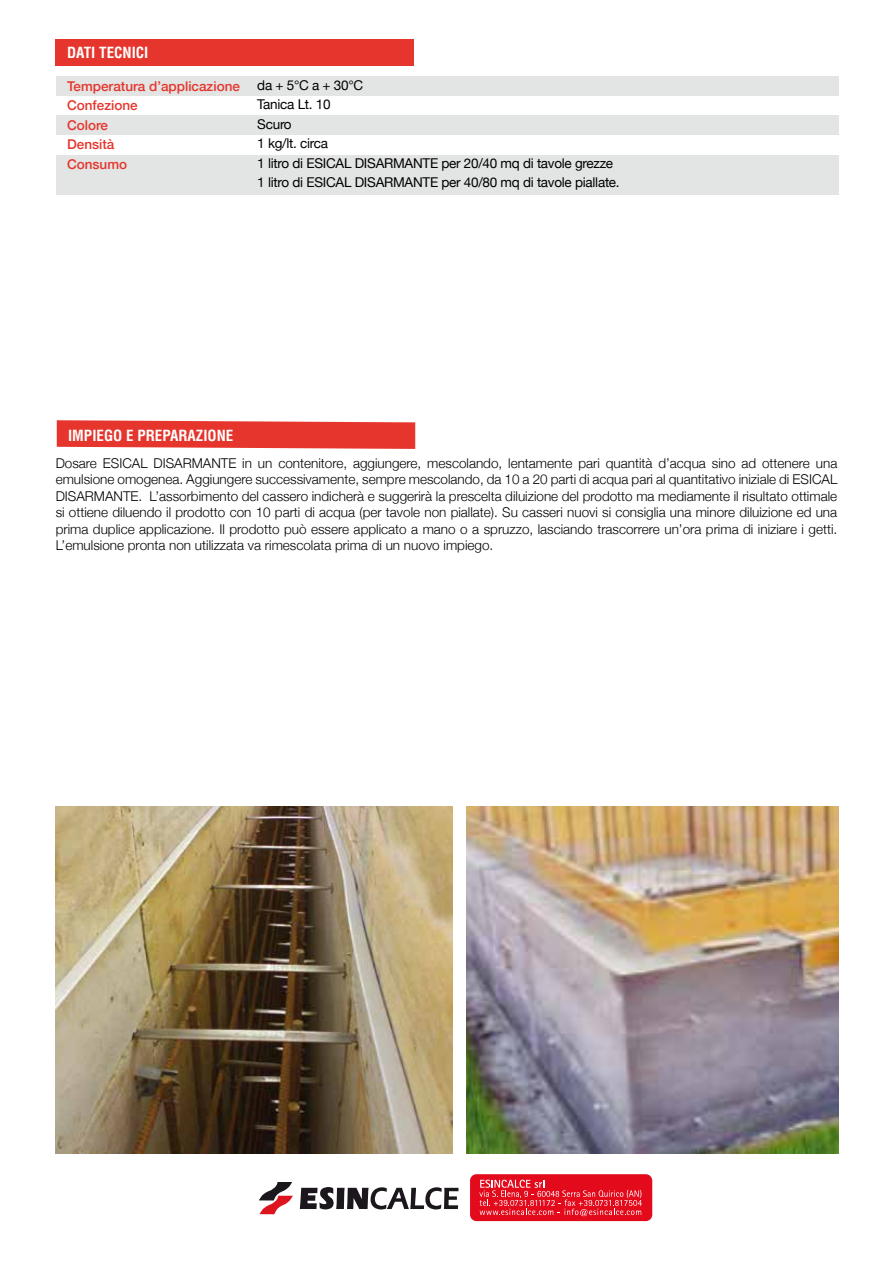
<style>
.page{position:relative;width:893px;height:1263px;background:#fff}
.page>*{position:absolute;margin:0;border:0;box-sizing:border-box;transform-origin:0 0}
.t1{font:700 condensed 15px "Helvetica";color:#fff}
.t2{font:300 13.5px/16.5px "Helvetica Neue";color:#000;text-align:justify}
.t3{font:13.5px/19.5px "Helvetica Neue";letter-spacing:-.02em;color:#000}
.t4{font:500 13.5px/19.5px "Helvetica Neue";color:#e5352c}
</style>
<div class="page">
<div style="left:56px;top:76px;width:782px;height:20px;background:#e3e4e4"></div>
<div style="left:56px;top:116px;width:782px;height:19px;background:#e3e4e4"></div>
<div style="left:56px;top:155px;width:782px;height:40px;background:#e3e4e4"></div>
<svg style="left:57px;top:420px;width:358px;height:29px;background:#e7463d"></svg>
<div style="left:56px;top:39px;width:358px;height:26px;background:#e5352c"></div>
<svg style="left:259px;top:1182px;width:34px;height:32px"></svg>
<svg style="left:300px;top:1187px;width:158px;height:23px"></svg>
<div style="left:470px;top:1174px;width:182px;height:47px;background:#e30a1c;border-radius:6px"></div>
<svg style="left:479px;top:1180px;width:163px;height:36px"></svg>
<img style="left:56px;top:807px;width:396px;height:346px">
<img style="left:466px;top:807px;width:372px;height:346px">
<p class="t1" style="left:67px;top:43px;width:83px">DATI TECNICI</p>
<p class="t4" style="left:67px;top:75px;width:174px">Temperatura d’applicazione<br>Confezione<br>Colore<br>Densità<br>Consumo</p>
<p class="t3" style="left:257px;top:76px;width:364px">da + 5°C a + 30°C<br>Tanica Lt. 10<br>Scuro<br>1 kg/lt. circa<br>1 litro di ESICAL DISARMANTE per 20/40 mq di tavole grezze<br>1 litro di ESICAL DISARMANTE per 40/80 mq di tavole piallate.</p>
<p class="t1" style="left:68px;top:426px;width:167px">IMPIEGO E PREPARAZIONE</p>
<p class="t2" style="left:56px;top:453px;width:783px">Dosare ESICAL DISARMANTE in un contenitore, aggiungere, mescolando, lentamente pari quantità d’acqua sino ad ottenere una emulsione omogenea. Aggiungere successivamente, sempre mescolando, da 10 a 20 parti di acqua pari al quantitativo iniziale di ESICAL DISARMANTE. L’assorbimento del cassero indicherà e suggerirà la prescelta diluizione del prodotto ma mediamente il risultato ottimale si ottiene diluendo il prodotto con 10 parti di acqua (per tavole non piallate). Su casseri nuovi si consiglia una minore diluizione ed una prima duplice applicazione. Il prodotto può essere applicato a mano o a spruzzo, lasciando trascorrere un’ora prima di iniziare i getti.<br>L’emulsione pronta non utilizzata va rimescolata prima di un nuovo impiego.</p>
</div>
